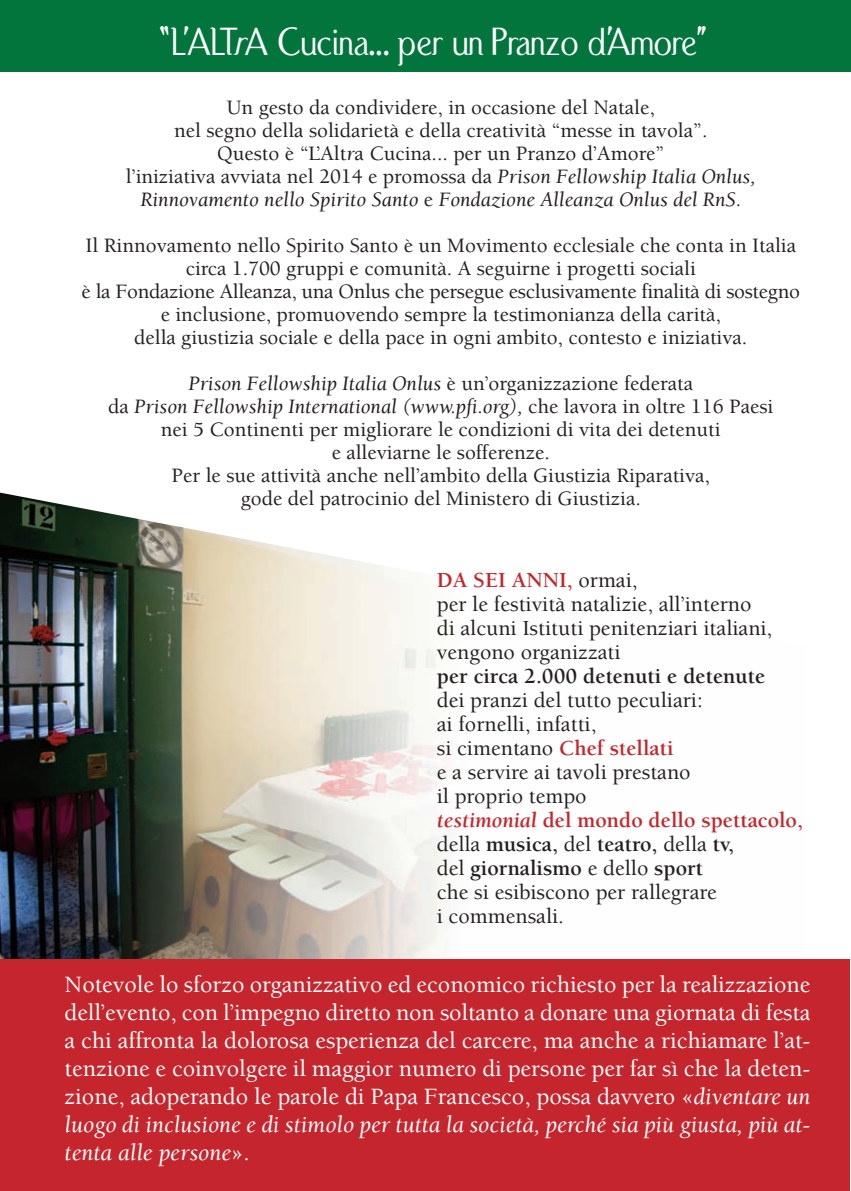
<style>
.page{position:relative;width:851px;height:1191px;background:#fff}
.page>*{position:absolute;margin:0;border:0;box-sizing:border-box;transform-origin:0 0}
.t1{font:41.6px "Port Credit";color:#fff}
.t2{font:500 24px/28px "Berkeley";color:#fff;text-align:justify}
.t3{font:500 22px/24px "Berkeley";color:#231f20}
.t4{font:700 22px "Berkeley";color:#231f20}
.t5{font:500 21px/23px "Berkeley";color:#231f20;text-align:center}
.s1{font-style:italic}
.s2{font-weight:400;font-style:italic}
.s3{font-weight:700;color:#c5252c}
.s4{font-weight:700;font-style:italic;color:#c5252c}
.s5{font-weight:700}
</style>
<div class="page">
<img style="left:0;top:492px;width:805px;height:468px">
<div style="left:0;top:0;width:850px;height:72px;background:#01753c"></div>
<div style="left:0;top:960px;width:850px;height:231px;background:#c5252c"></div>
<h1 class="t1" style="left:159px;top:22px;width:549px">“L’ALT<span class="s1">r</span>A Cucina... per un Pranzo d’Amore”</h1>
<p class="t5" style="left:126px;top:98px;width:631px">Un gesto da condividere, in occasione del Natale,<br>nel segno della solidarietà e della creatività “messe in tavola”.<br>Questo è “L’Alt<span class="s2">r</span>a Cucina... per un Pranzo d’Amore”<br>l’iniziativa avviata nel 2014 e promossa da <span class="s2">Prison Fellowship Italia Onlus, Rinnovamento nello Spirito Santo</span> e <span class="s2">Fondazione Alleanza Onlus del RnS.</span></p>
<p class="t5" style="left:82px;top:236px;width:719px">Il Rinnovamento nello Spirito Santo è un Movimento ecclesiale che conta in Italia circa 1.700 gruppi e comunità. A seguirne i progetti sociali<br>è la Fondazione Alleanza, una Onlus che persegue esclusivamente finalità di sostegno e inclusione, promuovendo sempre la testimonianza della carità,<br>della giustizia sociale e della pace in ogni ambito, contesto e iniziativa.</p>
<p class="t5" style="left:108px;top:374px;width:666px"><span class="s2">Prison Fellowship Italia Onlus</span> è un’organizzazione federata<br>da <span class="s2">Prison Fellowship International (www.pfi.org),</span> che lavora in oltre 116 Paesi nei 5 Continenti per migliorare le condizioni di vita dei detenuti<br>e alleviarne le sofferenze.<br>Per le sue attività anche nell’ambito della Giustizia Riparativa,<br>gode del patrocinio del Ministero di Giustizia.</p>
<p class="t3" style="left:437px;top:570px;width:337px"><span class="s3">DA SEI ANNI,</span> ormai,<br>per le festività natalizie, all’interno di alcuni Istituti penitenziari italiani, vengono organizzati</p>
<p class="t4" style="left:437px;top:667px;width:330px">per circa 2.000 detenuti e detenute</p>
<p class="t3" style="left:437px;top:690px;width:367px">dei pranzi del tutto peculiari:<br>ai fornelli, infatti,<br>si cimentano <span class="s3">Chef stellati<br></span>e a servire ai tavoli prestano<br>il proprio tempo<br><span class="s4">testimonial</span> <span class="s3">del mondo dello spettacolo, </span>della <span class="s5">musica,</span> del <span class="s5">teatro,</span> della <span class="s5">tv,<br></span>del <span class="s5">giornalismo</span> e dello <span class="s5">sport<br></span>che si esibiscono per rallegrare<br>i commensali.</p>
<p class="t2" style="left:65px;top:973px;width:747px">Notevole lo sforzo organizzativo ed economico richiesto per la realizzazione dell’evento, con l’impegno diretto non soltanto a donare una giornata di festa a chi affronta la dolorosa esperienza del carcere, ma anche a richiamare l’at&shy;tenzione e coinvolgere il maggior numero di persone per far sì che la deten&shy;zione, adoperando le parole di Papa Francesco, possa davvero «<span class="s2">diventare un luogo di inclusione e di stimolo per tutta la società, perché sia più giusta, più at&shy;tenta alle persone</span>».</p>
</div>
